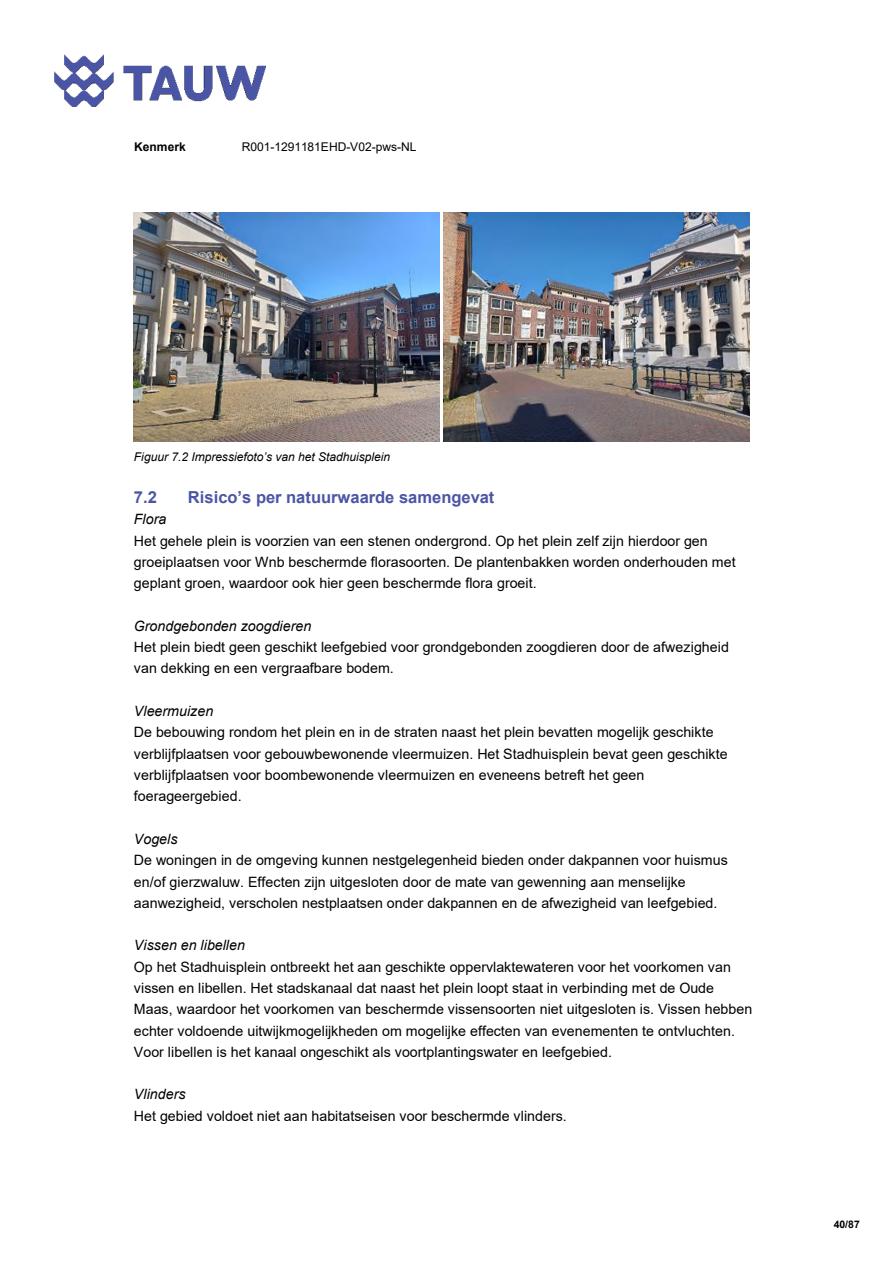
<style>
.page{position:relative;width:893px;height:1263px;background:#fff}
.page>*{position:absolute;margin:0;border:0;box-sizing:border-box;transform-origin:0 0}
.t1{font:700 16.5px "Arial";color:#4b55a5}
.t2{font:14.25px/21.3px "Arial";color:#000}
.t3{font:italic 14.25px "Arial";color:#000}
.t4{font:italic 12px "Arial";color:#000}
.t5{font:12px "Arial";letter-spacing:-.005em;color:#000}
.t6{font:700 12px "Arial";color:#000}
.t7{font:700 10.5px "Arial";color:#000}
</style>
<div class="page">
<img style="left:55px;top:55px;width:210px;height:52px">
<img style="left:134px;top:213px;width:306px;height:229px">
<img style="left:444px;top:213px;width:306px;height:229px">
<p class="t6" style="left:134px;top:142px;width:53px">Kenmerk</p>
<p class="t5" style="left:242px;top:142px;width:176px">R001-1291181EHD-V02-pws-NL</p>
<p class="t4" style="left:134px;top:452px;width:258px">Figuur 7.2 Impressiefoto’s van het Stadhuisplein</p>
<p class="t1" style="left:134px;top:491px;width:25px">7.2</p>
<p class="t1" style="left:188px;top:491px;width:308px">Risico’s per natuurwaarde samengevat</p>
<p class="t3" style="left:134px;top:514px;width:34px">Flora</p>
<p class="t2" style="left:134px;top:531px;width:603px">Het gehele plein is voorzien van een stenen ondergrond. Op het plein zelf zijn hierdoor gen groeiplaatsen voor Wnb beschermde florasoorten. De plantenbakken worden onderhouden met geplant groen, waardoor ook hier geen beschermde flora groeit.</p>
<p class="t3" style="left:134px;top:621px;width:179px">Grondgebonden zoogdieren</p>
<p class="t2" style="left:134px;top:638px;width:596px">Het plein biedt geen geschikt leefgebied voor grondgebonden zoogdieren door de afwezigheid van dekking en een vergraafbare bodem.</p>
<p class="t3" style="left:134px;top:706px;width:81px">Vleermuizen</p>
<p class="t2" style="left:134px;top:723px;width:595px">De bebouwing rondom het plein en in de straten naast het plein bevatten mogelijk geschikte verblijfplaatsen voor gebouwbewonende vleermuizen. Het Stadhuisplein bevat geen geschikte verblijfplaatsen voor boombewonende vleermuizen en eveneens betreft het geen foerageergebied.</p>
<p class="t3" style="left:134px;top:833px;width:45px">Vogels</p>
<p class="t2" style="left:134px;top:851px;width:595px">De woningen in de omgeving kunnen nestgelegenheid bieden onder dakpannen voor huismus en/of gierzwaluw. Effecten zijn uitgesloten door de mate van gewenning aan menselijke aanwezigheid, verscholen nestplaatsen onder dakpannen en de afwezigheid van leefgebied.</p>
<p class="t3" style="left:134px;top:940px;width:113px">Vissen en libellen</p>
<p class="t2" style="left:134px;top:957px;width:620px">Op het Stadhuisplein ontbreekt het aan geschikte oppervlaktewateren voor het voorkomen van vissen en libellen. Het stadskanaal dat naast het plein loopt staat in verbinding met de Oude Maas, waardoor het voorkomen van beschermde vissensoorten niet uitgesloten is. Vissen hebben echter voldoende uitwijkmogelijkheden om mogelijke effecten van evenementen te ontvluchten.<br>Voor libellen is het kanaal ongeschikt als voortplantingswater en leefgebied.</p>
<p class="t3" style="left:134px;top:1089px;width:53px">Vlinders</p>
<p class="t2" style="left:134px;top:1106px;width:434px">Het gebied voldoet niet aan habitatseisen voor beschermde vlinders.</p>
<p class="t7" style="left:834px;top:1220px;width:28px">40/87</p>
</div>
